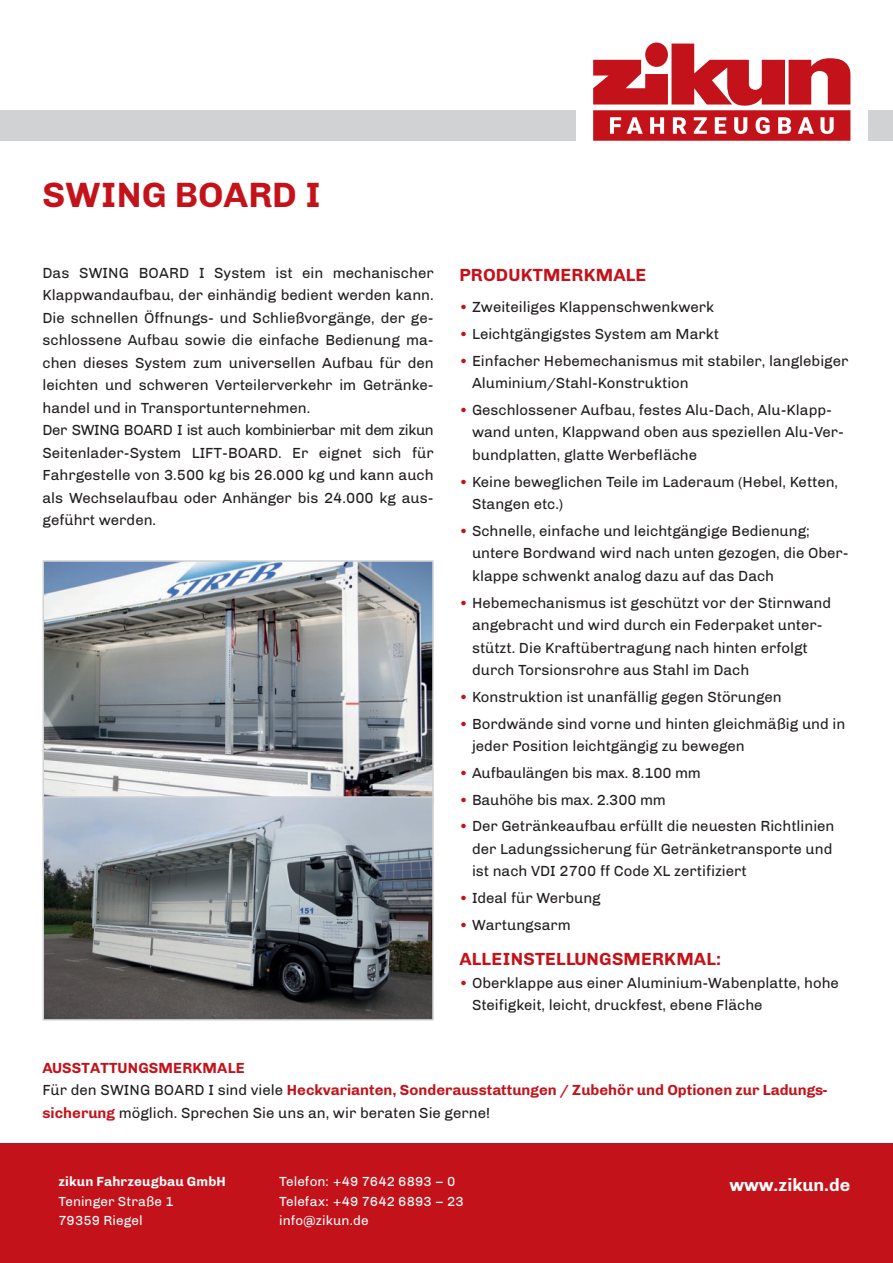
<style>
.page{position:relative;width:893px;height:1263px;background:#fff}
.page>*{position:absolute;margin:0;border:0;box-sizing:border-box;transform-origin:0 0}
.t1{font:700 36px "Chivo";color:#c4121a}
.t2{font:700 18px "Chivo";letter-spacing:.01em;color:#c4121a}
.t3{font:700 18px "Chivo";color:#fff}
.t4{font:15px/22.5px "Chivo";color:#231f20}
.t5{font:700 15px/22.5px "Chivo";color:#c4121a}
.t6{font:13.5px/19.5px "Chivo";letter-spacing:.005em;color:#fff}
.t7{font:700 13.5px "Chivo";letter-spacing:.015em;color:#fff}
.s1{color:#c4121a}
.s2{font-weight:400;color:#231f20}
</style>
<div class="page">
<svg style="left:593px;top:44px;width:257px;height:97px"></svg>
<div style="left:645px;top:43px;width:23px;height:24px;background:#c4121a;border-radius:50%"></div>
<div style="left:868px;top:110px;width:25px;height:31px;background:#d1d2d4"></div>
<div style="left:0;top:110px;width:575px;height:31px;background:#d1d2d4"></div>
<img style="left:46px;top:563px;width:385px;height:233px">
<div style="left:43px;top:560px;width:391px;height:244px;border:2px solid #d1d2d4"></div>
<img style="left:46px;top:799px;width:385px;height:218px">
<div style="left:43px;top:796px;width:391px;height:224px;border:2px solid #d1d2d4"></div>
<div style="left:0;top:1144px;width:893px;height:119px;background:#c4121a"></div>
<h1 class="t1" style="left:43px;top:174px;width:280px">SWING BOARD I</h1>
<p class="t4" style="left:43px;top:261px;width:393px">Das SWING BOARD I System ist ein mechanischer Klappwandaufbau, der einhändig bedient werden kann.<br>Die schnellen Öffnungs- und Schließvorgänge, der ge&shy;schlossene Aufbau sowie die einfache Bedienung ma&shy;chen dieses System zum universellen Aufbau für den leichten und schweren Verteilerverkehr im Getränke&shy;handel und in Transportunternehmen.<br>Der SWING BOARD I ist auch kombinierbar mit dem zikun Seitenlader-System LIFT-BOARD. Er eignet sich für Fahrgestelle von 3.500 kg bis 26.000 kg und kann auch als Wechselaufbau oder Anhänger bis 24.000 kg aus&shy;geführt werden.</p>
<p class="t2" style="left:459px;top:264px;width:189px">PRODUKTMERKMALE</p>
<p class="t4" style="left:459px;top:296px;width:257px"><span class="s1">•</span> Zweiteiliges Klappenschwenkwerk</p>
<p class="t4" style="left:459px;top:322px;width:261px"><span class="s1">•</span> Leichtgängigstes System am Markt</p>
<p class="t4" style="left:472px;top:349px;width:378px;text-indent:-13px"><span class="s1">•</span> Einfacher Hebemechanismus mit stabiler, langlebiger<br>Aluminium/Stahl-Konstruktion</p>
<p class="t4" style="left:472px;top:398px;width:374px;text-indent:-13px"><span class="s1">•</span> Geschlossener Aufbau, festes Alu-Dach, Alu-Klapp&shy;wand unten, Klappwand oben aus speziellen Alu-Ver&shy;bundplatten, glatte Werbefläche</p>
<p class="t4" style="left:472px;top:470px;width:368px;text-indent:-13px"><span class="s1">•</span> Keine beweglichen Teile im Laderaum (Hebel, Ketten,<br>Stangen etc.)</p>
<p class="t4" style="left:472px;top:519px;width:378px;text-indent:-13px"><span class="s1">•</span> Schnelle, einfache und leichtgängige Bedienung; untere Bordwand wird nach unten gezogen, die Ober&shy;klappe schwenkt analog dazu auf das Dach</p>
<p class="t4" style="left:472px;top:591px;width:361px;text-indent:-13px"><span class="s1">•</span> Hebemechanismus ist geschützt vor der Stirnwand angebracht und wird durch ein Federpaket unter&shy;stützt. Die Kraftübertragung nach hinten erfolgt durch Torsionsrohre aus Stahl im Dach</p>
<p class="t4" style="left:459px;top:685px;width:324px"><span class="s1">•</span> Konstruktion ist unanfällig gegen Störungen</p>
<p class="t4" style="left:472px;top:712px;width:375px;text-indent:-13px"><span class="s1">•</span> Bordwände sind vorne und hinten gleichmäßig und in jeder Position leichtgängig zu bewegen</p>
<p class="t4" style="left:459px;top:761px;width:243px"><span class="s1">•</span> Aufbaulängen bis max. 8.100 mm</p>
<p class="t4" style="left:459px;top:788px;width:208px"><span class="s1">•</span> Bauhöhe bis max. 2.300 mm</p>
<p class="t4" style="left:472px;top:815px;width:364px;text-indent:-13px"><span class="s1">•</span> Der Getränkeaufbau erfüllt die neuesten Richtlinien der Ladungssicherung für Getränketransporte und ist nach VDI 2700 ff Code XL zertifiziert</p>
<p class="t4" style="left:459px;top:887px;width:143px"><span class="s1">•</span> Ideal für Werbung</p>
<p class="t4" style="left:459px;top:913px;width:113px"><span class="s1">•</span> Wartungsarm</p>
<p class="t2" style="left:459px;top:948px;width:263px">ALLEINSTELLUNGSMERKMAL:</p>
<p class="t4" style="left:472px;top:971px;width:368px;text-indent:-13px"><span class="s1">•</span> Oberklappe aus einer Aluminium-Wabenplatte, hohe<br>Steifigkeit, leicht, druckfest, ebene Fläche</p>
<p class="t5" style="left:43px;top:1056px;width:786px">AUSSTATTUNGSMERKMALE<br><span class="s2">Für den SWING BOARD I sind viele</span> Heckvarianten, Sonderausstattungen / Zubehör und Optionen zur Ladungs&shy;sicherung <span class="s2">möglich. Sprechen Sie uns an, wir beraten Sie gerne!</span></p>
<p class="t7" style="left:58px;top:1174px;width:169px">zikun Fahrzeugbau GmbH</p>
<p class="t6" style="left:58px;top:1191px;width:117px">Teninger Straße 1<br>79359 Riegel</p>
<p class="t6" style="left:279px;top:1172px;width:186px">Telefon: +49 7642 6893 – 0<br>Telefax: +49 7642 6893 – 23 info@zikun.de</p>
<p class="t3" style="left:729px;top:1174px;width:123px">www.zikun.de</p>
</div>
